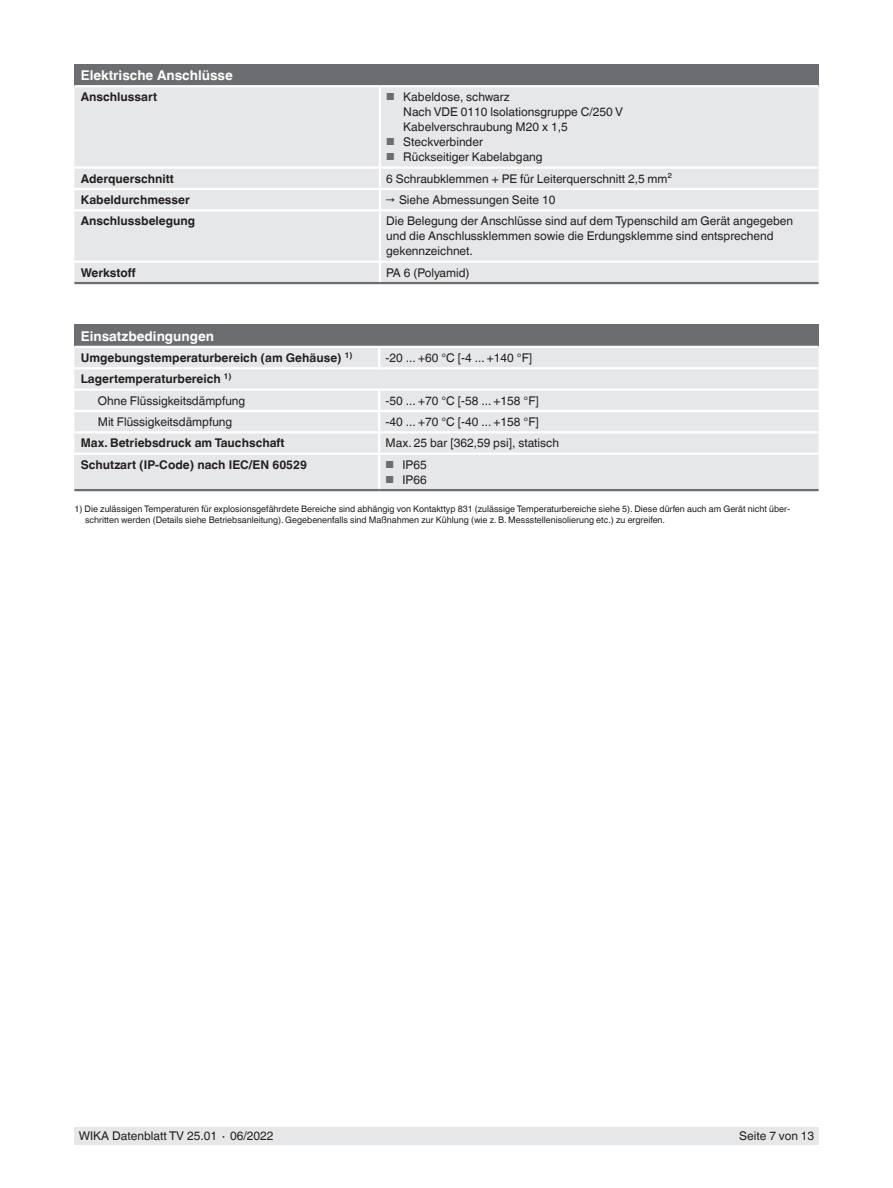
<style>
.page{position:relative;width:893px;height:1188px;background:#fff}
.page>*{position:absolute;margin:0;border:0;box-sizing:border-box;transform-origin:0 0}
.t1{font:700 13.5px "Helvetica World";color:#fff}
.t2{font:12px/15px "Helvetica World";color:#231f20}
.t3{font:700 12px "Helvetica World";color:#231f20}
.t4{font:9px/10.5px "Helvetica World";color:#231f20}
.s1{font-size:10.2px;color:#6c6d70}
.s2{font-weight:700}
</style>
<div class="page">
<div style="left:74px;top:1128px;width:745px;height:17px;background:#e6e7e9"></div>
<div style="left:74px;top:64px;width:745px;height:22px;background:#6c6d70"></div>
<div style="left:74px;top:87px;width:745px;height:195px;background:#e6e7e9"></div>
<hr style="left:379px;top:87px;width:2px;height:79px;background:#fff">
<hr style="left:74px;top:166px;width:306px;height:3px;background:#fff">
<hr style="left:380px;top:166px;width:439px;height:3px;background:#fff">
<hr style="left:74px;top:188px;width:306px;height:2px;background:#fff">
<hr style="left:380px;top:188px;width:439px;height:2px;background:#fff">
<svg style="left:379px;top:169px;width:2px;height:40px"></svg>
<hr style="left:74px;top:209px;width:306px;height:2px;background:#fff">
<hr style="left:380px;top:209px;width:439px;height:2px;background:#fff">
<hr style="left:379px;top:211px;width:2px;height:50px;background:#fff">
<hr style="left:74px;top:261px;width:306px;height:2px;background:#fff">
<hr style="left:380px;top:261px;width:439px;height:2px;background:#fff">
<svg style="left:379px;top:263px;width:2px;height:19px"></svg>
<hr style="left:74px;top:85px;width:306px;height:2px;background:#fff">
<hr style="left:380px;top:85px;width:439px;height:2px;background:#fff">
<hr style="left:74px;top:282px;width:306px;height:2px;background:#6c6d70">
<hr style="left:380px;top:282px;width:439px;height:2px;background:#6c6d70">
<div style="left:74px;top:324px;width:745px;height:23px;background:#6c6d70"></div>
<div style="left:74px;top:348px;width:745px;height:141px;background:#e6e7e9"></div>
<div style="left:74px;top:454px;width:305px;height:36px;background:#e6e7e9"></div>
<svg style="left:378px;top:391px;width:2px;height:40px"></svg>
<hr style="left:74px;top:431px;width:305px;height:2px;background:#fff">
<hr style="left:378px;top:433px;width:2px;height:20px;background:#fff">
<hr style="left:379px;top:453px;width:440px;height:2px;background:#fff">
<hr style="left:74px;top:367px;width:305px;height:2px;background:#fff">
<hr style="left:379px;top:367px;width:440px;height:2px;background:#fff">
<hr style="left:74px;top:389px;width:305px;height:2px;background:#fff">
<hr style="left:379px;top:389px;width:440px;height:2px;background:#fff">
<hr style="left:74px;top:346px;width:305px;height:2px;background:#fff">
<hr style="left:379px;top:346px;width:440px;height:2px;background:#fff">
<hr style="left:379px;top:431px;width:440px;height:2px;background:#fff">
<hr style="left:74px;top:453px;width:305px;height:2px;background:#fff">
<hr style="left:378px;top:455px;width:2px;height:34px;background:#fff">
<hr style="left:74px;top:489px;width:305px;height:2px;background:#6c6d70">
<hr style="left:379px;top:489px;width:440px;height:2px;background:#6c6d70">
<hr style="left:74px;top:410px;width:305px;height:2px;background:#fff">
<svg style="left:378px;top:348px;width:2px;height:19px"></svg>
<hr style="left:379px;top:410px;width:440px;height:2px;background:#fff">
<p class="t1" style="left:81px;top:67px;width:154px">Elektrische Anschlüsse</p>
<p class="t3" style="left:81px;top:90px;width:78px">Anschlussart</p>
<p class="t2" style="left:403px;top:90px;width:221px;text-indent:-17px"><span class="s1">■</span> Kabeldose, schwarz<br>Nach VDE 0110 lsolationsgruppe C/250 V<br>Kabelverschraubung M20 x 1,5</p>
<p class="t2" style="left:386px;top:135px;width:98px"><span class="s1">■</span> Steckverbinder</p>
<p class="t2" style="left:386px;top:150px;width:158px"><span class="s1">■</span> Rückseitiger Kabelabgang</p>
<p class="t3" style="left:81px;top:171px;width:95px">Aderquerschnitt</p>
<p class="t2" style="left:386px;top:171px;width:287px">6 Schraubklemmen + PE für Leiterquerschnitt 2,5 mm²</p>
<p class="t3" style="left:81px;top:193px;width:111px">Kabeldurchmesser</p>
<p class="t2" style="left:386px;top:192px;width:171px">→ Siehe Abmessungen Seite 10</p>
<p class="t3" style="left:81px;top:214px;width:116px">Anschlussbelegung</p>
<p class="t2" style="left:386px;top:214px;width:408px">Die Belegung der Anschlüsse sind auf dem Typenschild am Gerät angegeben und die Anschlussklemmen sowie die Erdungsklemme sind entsprechend gekennzeichnet.</p>
<p class="t3" style="left:81px;top:266px;width:56px">Werkstoff</p>
<p class="t2" style="left:386px;top:265px;width:85px">PA 6 (Polyamid)</p>
<p class="t1" style="left:81px;top:328px;width:135px">Einsatzbedingungen</p>
<p class="t3" style="left:81px;top:351px;width:273px">Umgebungstemperaturbereich (am Gehäuse) <sup>1)</sup></p>
<p class="t2" style="left:386px;top:350px;width:148px">-20 ... +60 °C [-4 ... +140 °F]</p>
<p class="t2" style="left:98px;top:368px;width:149px;line-height:21.3px;text-indent:-17px"><span class="s2">Lagertemperaturbereich</span> <sup>1)<br></sup>Ohne Flüssigkeitsdämpfung</p>
<p class="t2" style="left:386px;top:393px;width:155px">-50 ... +70 °C [-58 ... +158 °F]</p>
<p class="t2" style="left:98px;top:414px;width:136px">Mit Flüssigkeitsdämpfung</p>
<p class="t2" style="left:386px;top:414px;width:155px">-40 ... +70 °C [-40 ... +158 °F]</p>
<p class="t3" style="left:81px;top:436px;width:205px">Max. Betriebsdruck am Tauchschaft</p>
<p class="t2" style="left:386px;top:436px;width:175px">Max. 25 bar [362,59 psi], statisch</p>
<p class="t3" style="left:81px;top:458px;width:228px">Schutzart (IP-Code) nach IEC/EN 60529</p>
<p class="t2" style="left:386px;top:457px;width:43px"><span class="s1">■</span> IP65</p>
<p class="t2" style="left:386px;top:472px;width:43px"><span class="s1">■</span> IP66</p>
<p class="t4" style="left:85px;top:504px;width:706px;text-indent:-11px">1) Die zulässigen Temperaturen für explosionsgefährdete Bereiche sind abhängig von Kontakttyp 831 (zulässige Temperaturbereiche siehe 5). Diese dürfen auch am Gerät nicht über&shy;schritten werden (Details siehe Betriebsanleitung). Gegebenenfalls sind Maßnahmen zur Kühlung (wie z. B. Messstellenisolierung etc.) zu ergreifen.</p>
<p class="t2" style="left:79px;top:1129px;width:196px">WIKA Datenblatt TV 25.01 ∙ 06/2022</p>
<p class="t2" style="left:739px;top:1129px;width:77px">Seite 7 von 13</p>
</div>
